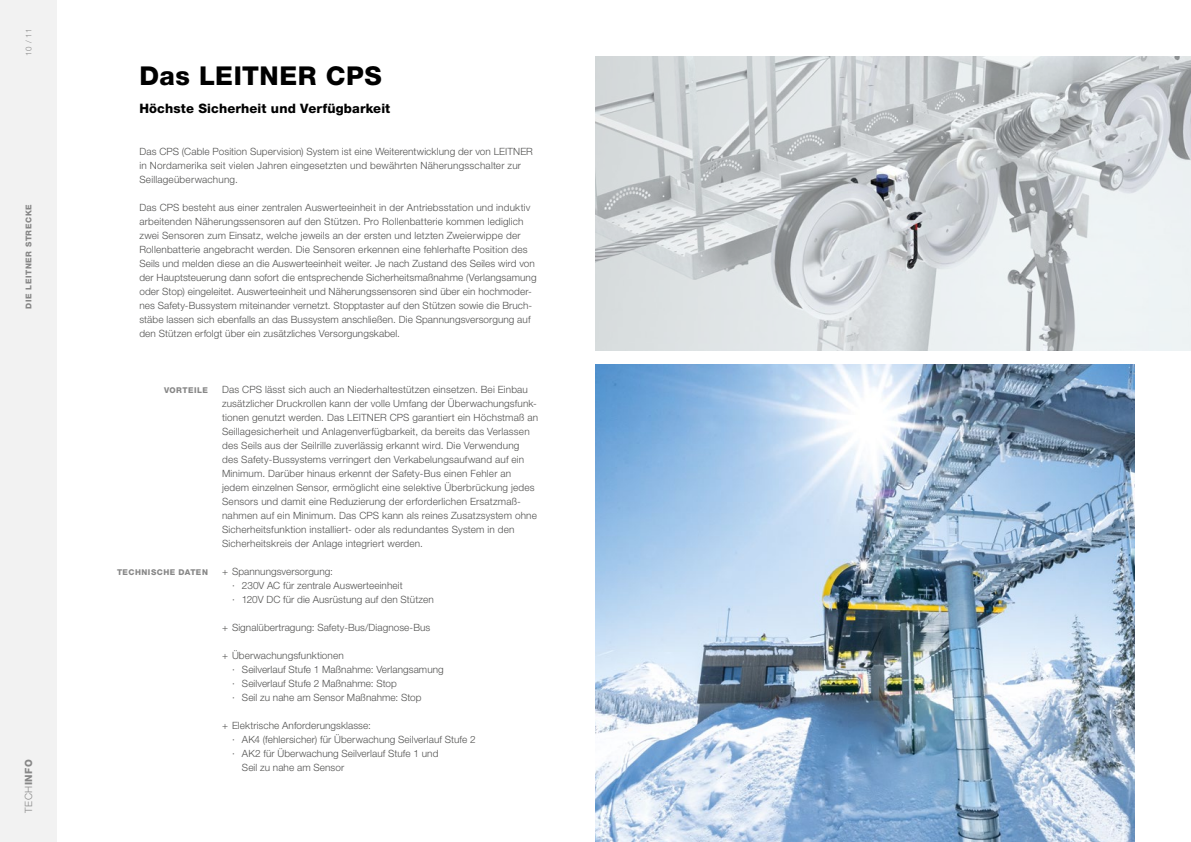
<style>
.page{position:relative;width:1191px;height:842px;background:#fff}
.page>*{position:absolute;margin:0;border:0;box-sizing:border-box;transform-origin:0 0}
.t1{font:800 26px "Helvetica Neue LT";letter-spacing:.02em;color:#000}
.t2{font:800 13px "Helvetica Neue LT";letter-spacing:.01em;color:#000}
.t3{font:300 10px/14px "Helvetica Neue LT";letter-spacing:.015em;color:#525251}
.t4{font:300 10px "Helvetica Neue LT";color:#878787}
.t5{font:800 8px "Helvetica Neue LT";letter-spacing:.065em;color:#878787}
.t6{font:300 8px "Helvetica Neue LT";color:#878787}
.s1{font-weight:800}
</style>
<div class="page">
<div style="left:0;top:0;width:57px;height:842px;background:#f2f2f2"></div>
<img style="left:595px;top:365px;width:539px;height:477px">
<img style="left:595px;top:57px;width:596px;height:294px">
<p class="t6" style="left:24px;top:56px;width:28px;rotate:-90deg">10 / 11</p>
<p class="t5" style="left:24px;top:309px;width:106px;rotate:-90deg">DIE LEITNER STRECKE</p>
<p class="t4" style="left:23px;top:813px;width:55px;rotate:-90deg">TECH<span class="s1">INFO</span></p>
<h1 class="t1" style="left:139px;top:60px;width:244px">Das LEITNER CPS</h1>
<h2 class="t2" style="left:139px;top:100px;width:252px">Höchste Sicherheit und Verfügbarkeit</h2>
<p class="t3" style="left:139px;top:144px;width:395px">Das CPS (Cable Position Supervision) System ist eine Weiterentwicklung der von LEITNER in Nordamerika seit vielen Jahren eingesetzten und bewährten Näherungsschalter zur<br>Seillageüberwachung.</p>
<p class="t3" style="left:139px;top:200px;width:399px">Das CPS besteht aus einer zentralen Auswerteeinheit in der Antriebsstation und induktiv arbeitenden Näherungssensoren auf den Stützen. Pro Rollenbatterie kommen lediglich zwei Sensoren zum Einsatz, welche jeweils an der ersten und letzten Zweierwippe der Rollenbatterie angebracht werden. Die Sensoren erkennen eine fehlerhafte Position des Seils und melden diese an die Auswerteeinheit weiter. Je nach Zustand des Seiles wird von der Hauptsteuerung dann sofort die entsprechende Sicherheitsmaßnahme (Verlangsamung oder Stop) eingeleitet. Auswerteeinheit und Näherungssensoren sind über ein hochmoder&shy;nes Safety-Bussystem miteinander vernetzt. Stopptaster auf den Stützen sowie die Bruch&shy;stäbe lassen sich ebenfalls an das Bussystem anschließen. Die Spannungsversorgung auf den Stützen erfolgt über ein zusätzliches Versorgungskabel.</p>
<p class="t5" style="left:164px;top:385px;width:45px">VORTEILE</p>
<p class="t5" style="left:117px;top:567px;width:92px">TECHNISCHE DATEN</p>
<p class="t3" style="left:222px;top:382px;width:318px">Das CPS lässt sich auch an Niederhaltestützen einsetzen. Bei Einbau zusätzlicher Druckrollen kann der volle Umfang der Überwachungsfunk&shy;tionen genutzt werden. Das LEITNER CPS garantiert ein Höchstmaß an Seillagesicherheit und Anlagenverfügbarkeit, da bereits das Verlassen des Seils aus der Seilrille zuverlässig erkannt wird. Die Verwendung<br>des Safety-Bussystems verringert den Verkabelungsaufwand auf ein Minimum. Darüber hinaus erkennt der Safety-Bus einen Fehler an jedem einzelnen Sensor, ermöglicht eine selektive Überbrückung jedes Sensors und damit eine Reduzierung der erforderlichen Ersatzmaß&shy;nahmen auf ein Minimum. Das CPS kann als reines Zusatzsystem ohne Sicherheitsfunktion installiert- oder als redundantes System in den Sicherheitskreis der Anlage integriert werden.</p>
<p class="t3" style="left:232px;top:564px;width:203px;text-indent:-10px">+ Spannungsversorgung:<br>· 230V AC für zentrale Auswerteeinheit<br>· 120V DC für die Ausrüstung auf den Stützen</p>
<p class="t3" style="left:222px;top:620px;width:210px">+ Signalübertragung: Safety-Bus/Diagnose-Bus</p>
<p class="t3" style="left:232px;top:648px;width:213px;text-indent:-10px">+ Überwachungsfunktionen<br>· Seilverlauf Stufe 1 Maßnahme: Verlangsamung · Seilverlauf Stufe 2 Maßnahme: Stop<br>· Seil zu nahe am Sensor Maßnahme: Stop</p>
<p class="t3" style="left:222px;top:718px;width:150px">+ Elektrische Anforderungsklasse:</p>
<p class="t3" style="left:232px;top:732px;width:245px">· AK4 (fehlersicher) für Überwachung Seilverlauf Stufe 2</p>
<p class="t3" style="left:232px;top:746px;width:208px">· AK2 für Überwachung Seilverlauf Stufe 1 und</p>
<p class="t3" style="left:242px;top:760px;width:104px">Seil zu nahe am Sensor</p>
</div>
